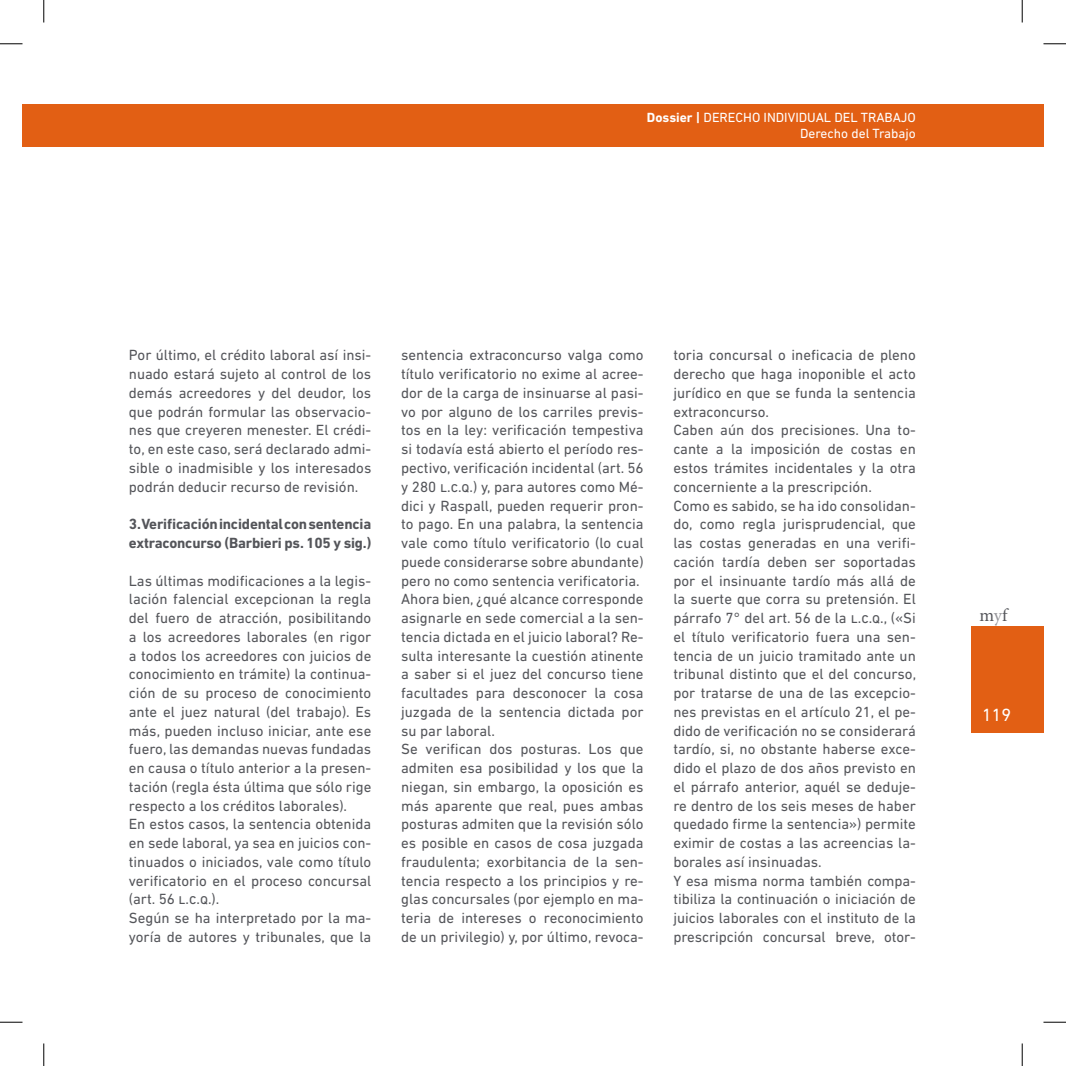
<style>
.page{position:relative;width:1066px;height:1066px;background:#fff}
.page>*{position:absolute;margin:0;border:0;box-sizing:border-box;transform-origin:0 0}
.t1{font:18px "Minion Pro";color:#54555a}
.t2{font:18px "DIN Next LT Pro";color:#fff}
.t3{font:15px/18.8px "DIN Next LT Pro";color:#54555a;text-align:justify}
.t4{font:700 15px/18.8px "DIN Next LT Pro";letter-spacing:-.01em;color:#54555a}
.t5{font:13.5px/16.2px "DIN Next LT Pro";color:#fff;text-align:right}
.s1{font-weight:700}
.s2{color:#959599}
</style>
<div class="page">
<div style="left:44px;top:104px;width:999px;height:43px;background:#e25f14"></div>
<div style="left:971px;top:626px;width:72px;height:107px;background:#e25f14"></div>
<div style="left:22px;top:104px;width:22px;height:43px;background:#e25f14"></div>
<svg style="left:0;top:44px;width:22px;height:1px"></svg>
<svg style="left:1043px;top:44px;width:22px;height:1px"></svg>
<svg style="left:0;top:1021px;width:22px;height:1px"></svg>
<svg style="left:1043px;top:1021px;width:22px;height:1px"></svg>
<svg style="left:44px;top:0;width:1px;height:23px"></svg>
<svg style="left:44px;top:1043px;width:1px;height:22px"></svg>
<svg style="left:1021px;top:0;width:1px;height:23px"></svg>
<svg style="left:1021px;top:1043px;width:1px;height:22px"></svg>
<p class="t5" style="left:647px;top:109px;width:270px"><span class="s1">Dossier |</span> DERECHO INDIVIDUAL DEL TRABAJO<br>Derecho del Trabajo</p>
<p class="t3" style="left:129px;top:346px;width:244px">Por último, el crédito laboral así insi&shy;nuado estará sujeto al control de los demás acreedores y del deudor, los que podrán formular las observacio&shy;nes que creyeren menester. El crédi&shy;to, en este caso, será declarado admi&shy;sible o inadmisible y los interesados podrán deducir recurso de revisión.</p>
<p class="t4" style="left:129px;top:514px;width:244px">3. Verificación incidental con sentencia extraconcurso (Barbieri ps. 105 y sig.)</p>
<p class="t3" style="left:129px;top:571px;width:244px">Las últimas modificaciones a la legis&shy;lación falencial excepcionan la regla del fuero de atracción, posibilitando a los acreedores laborales (en rigor a todos los acreedores con juicios de conocimiento en trámite) la continua&shy;ción de su proceso de conocimiento ante el juez natural (del trabajo). Es más, pueden incluso iniciar, ante ese fuero, las demandas nuevas fundadas en causa o título anterior a la presen&shy;tación (regla ésta última que sólo rige respecto a los créditos laborales).</p>
<p class="t3" style="left:129px;top:814px;width:244px">En estos casos, la sentencia obtenida en sede laboral, ya sea en juicios con&shy;tinuados o iniciados, vale como título verificatorio en el proceso concursal (art. 56 L.c.q.).</p>
<p class="t3" style="left:129px;top:908px;width:244px">Según se ha interpretado por la ma&shy;yoría de autores y tribunales, que la</p>
<p class="t3" style="left:401px;top:346px;width:244px">sentencia extraconcurso valga como título verificatorio no exime al acree&shy;dor de la carga de insinuarse al pasi&shy;vo por alguno de los carriles previs&shy;tos en la ley: verificación tempestiva si todavía está abierto el período res&shy;pectivo, verificación incidental (art. 56 y 280 L.c.q.) y, para autores como Mé&shy;dici y Raspall, pueden requerir pron&shy;to pago. En una palabra, la sentencia vale como título verificatorio (lo cual puede considerarse sobre abundante) pero no como sentencia verificatoria.</p>
<p class="t3" style="left:401px;top:589px;width:244px">Ahora bien, ¿qué alcance corresponde asignarle en sede comercial a la sen&shy;tencia dictada en el juicio laboral? Re&shy;sulta interesante la cuestión atinente a saber si el juez del concurso tiene facultades para desconocer la cosa juzgada de la sentencia dictada por su par laboral.</p>
<p class="t3" style="left:401px;top:739px;width:244px">Se verifican dos posturas. Los que admiten esa posibilidad y los que la niegan, sin embargo, la oposición es más aparente que real, pues ambas posturas admiten que la revisión sólo es posible en casos de cosa juzgada fraudulenta; exorbitancia de la sen&shy;tencia respecto a los principios y re&shy;glas concursales (por ejemplo en ma&shy;teria de intereses o reconocimiento de un privilegio) y, por último, revoca-</p>
<p class="t3" style="left:673px;top:346px;width:244px">toria concursal o ineficacia de pleno derecho que haga inoponible el acto jurídico en que se funda la sentencia extraconcurso.</p>
<p class="t3" style="left:673px;top:421px;width:244px">Caben aún dos precisiones. Una to&shy;cante a la imposición de costas en estos trámites incidentales y la otra concerniente a la prescripción.</p>
<p class="t3" style="left:673px;top:496px;width:244px">Como es sabido, se ha ido consolidan&shy;do, como regla jurisprudencial, que las costas generadas en una verifi&shy;cación tardía deben ser soportadas por el insinuante tardío más allá de la suerte que corra su pretensión. El párrafo 7° del art. 56 de la L.c.q., («Si el título verificatorio fuera una sen&shy;tencia de un juicio tramitado ante un tribunal distinto que el del concurso, por tratarse de una de las excepcio&shy;nes previstas en el artículo 21, el pe&shy;dido de verificación no se considerará tardío, si, no obstante haberse exce&shy;dido el plazo de dos años previsto en el párrafo anterior, aquél se deduje&shy;re dentro de los seis meses de haber quedado firme la sentencia») permite eximir de costas a las acreencias la&shy;borales así insinuadas.</p>
<p class="t3" style="left:673px;top:871px;width:244px">Y esa misma norma también compa&shy;tibiliza la continuación o iniciación de juicios laborales con el instituto de la prescripción concursal breve, otor-</p>
<p class="t1" style="left:979px;top:603px;width:29px">m<span class="s2">y</span>f</p>
<p class="t2" style="left:982px;top:704px;width:31px">119</p>
</div>
